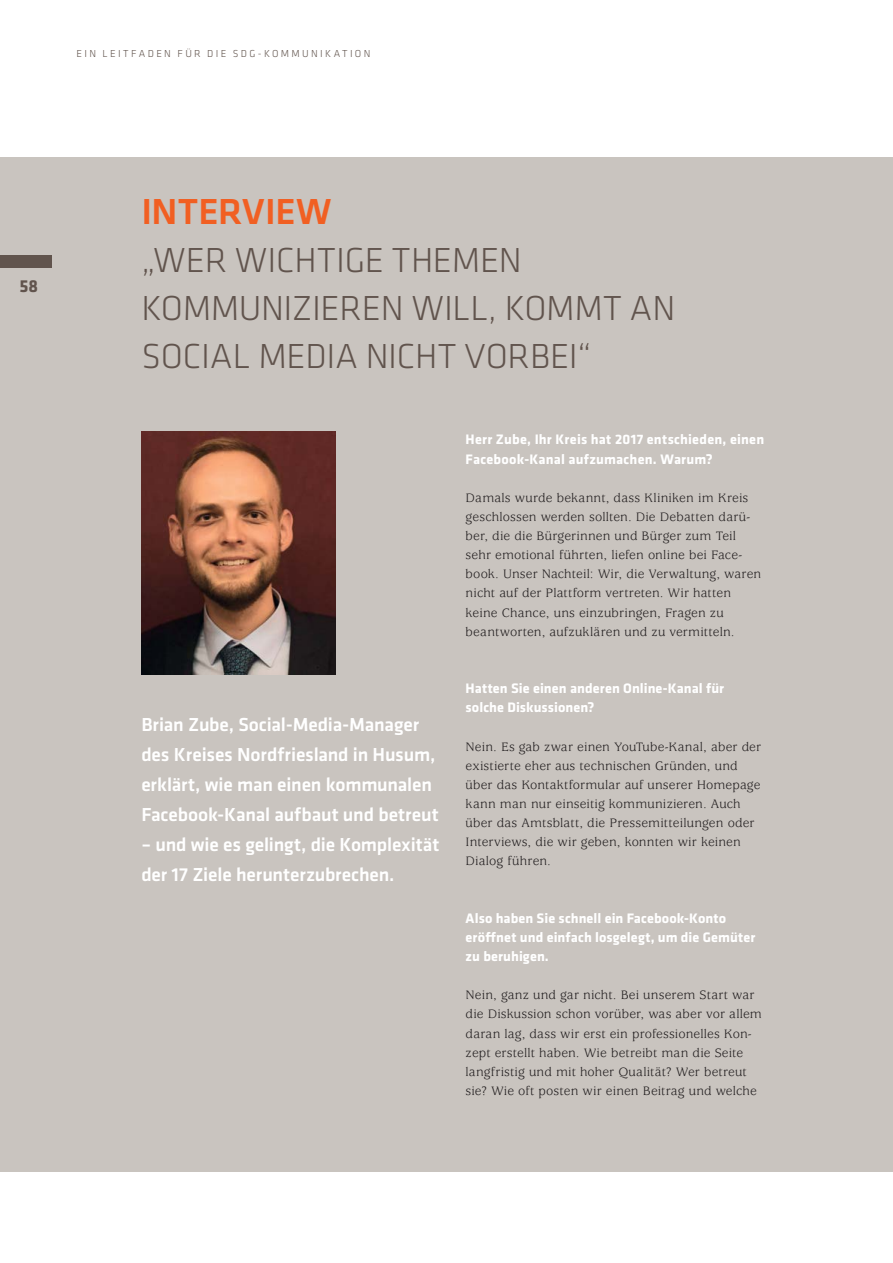
<style>
.page{position:relative;width:893px;height:1263px;background:#fff}
.page>*{position:absolute;margin:0;border:0;box-sizing:border-box;transform-origin:0 0}
.t1{font:500 37.5px "Klavika";color:#f15f22}
.t2{font:300 36px/48px "Klavika";letter-spacing:-.01em;color:#61544d}
.t3{font:500 19.5px/30px "Klavika";letter-spacing:-.01em;color:#fff}
.t4{font:700 18px "Klavika";color:#61544d}
.t5{font:700 14.25px/19.2px "Klavika";letter-spacing:.005em;color:#fff}
.t6{font:13.5px/19.2px "Usherwood Std";letter-spacing:.01em;color:#231f20}
.t7{font:300 10.5px "Klavika";letter-spacing:.22em;color:#61544d}
</style>
<div class="page">
<div style="left:0;top:157px;width:893px;height:1014px;background:#c9c4bf"></div>
<div style="left:0;top:255px;width:51px;height:13px;background:#61544d"></div>
<img style="left:141px;top:432px;width:195px;height:242px">
<p class="t7" style="left:77px;top:48px;width:295px">EIN LEITFADEN FÜR DIE SDG-KOMMUNIKATION</p>
<h3 class="t4" style="left:20px;top:276px;width:20px">58</h3>
<p class="t1" style="left:141px;top:191px;width:192px">INTERVIEW</p>
<p class="t2" style="left:141px;top:236px;width:536px">„WER WICHTIGE THEMEN<br>KOMMUNIZIEREN WILL, KOMMT AN<br>SOCIAL MEDIA NICHT VORBEI“</p>
<p class="t3" style="left:141px;top:710px;width:299px">Brian Zube, Social-Media-Manager des Kreises Nordfriesland in Husum, erklärt, wie man einen kommunalen Facebook-Kanal aufbaut und betreut</p>
<p class="t3" style="left:141px;top:830px;width:299px">– und wie es gelingt, die Komplexität der 17 Ziele herunterzubrechen.</p>
<p class="t5" style="left:466px;top:430px;width:300px">Herr Zube, Ihr Kreis hat 2017 entschieden, einen<br>Facebook-Kanal aufzumachen. Warum?</p>
<p class="t6" style="left:466px;top:488px;width:297px">Damals wurde bekannt, dass Kliniken im Kreis geschlossen werden sollten. Die Debatten darü&shy;ber, die die Bürgerinnen und Bürger zum Teil sehr emotional führten, liefen online bei Face&shy;book. Unser Nachteil: Wir, die Verwaltung, waren nicht auf der Plattform vertreten. Wir hatten keine Chance, uns einzubringen, Fragen zu beantworten, aufzuklären und zu vermitteln.</p>
<p class="t5" style="left:466px;top:679px;width:260px">Hatten Sie einen anderen Online-Kanal für solche Diskussionen?</p>
<p class="t6" style="left:466px;top:737px;width:297px">Nein. Es gab zwar einen YouTube-Kanal, aber der existierte eher aus technischen Gründen, und über das Kontaktformular auf unserer Homepage kann man nur einseitig kommunizieren. Auch über das Amtsblatt, die Pressemitteilungen oder Interviews, die wir geben, konnten wir keinen Dialog führen.</p>
<p class="t5" style="left:466px;top:909px;width:291px">Also haben Sie schnell ein Facebook-Konto eröffnet und einfach losgelegt, um die Gemüter zu beruhigen.</p>
<p class="t6" style="left:466px;top:986px;width:298px">Nein, ganz und gar nicht. Bei unserem Start war die Diskussion schon vorüber, was aber vor allem daran lag, dass wir erst ein professionelles Kon&shy;zept erstellt haben. Wie betreibt man die Seite langfristig und mit hoher Qualität? Wer betreut sie? Wie oft posten wir einen Beitrag und welche</p>
</div>
